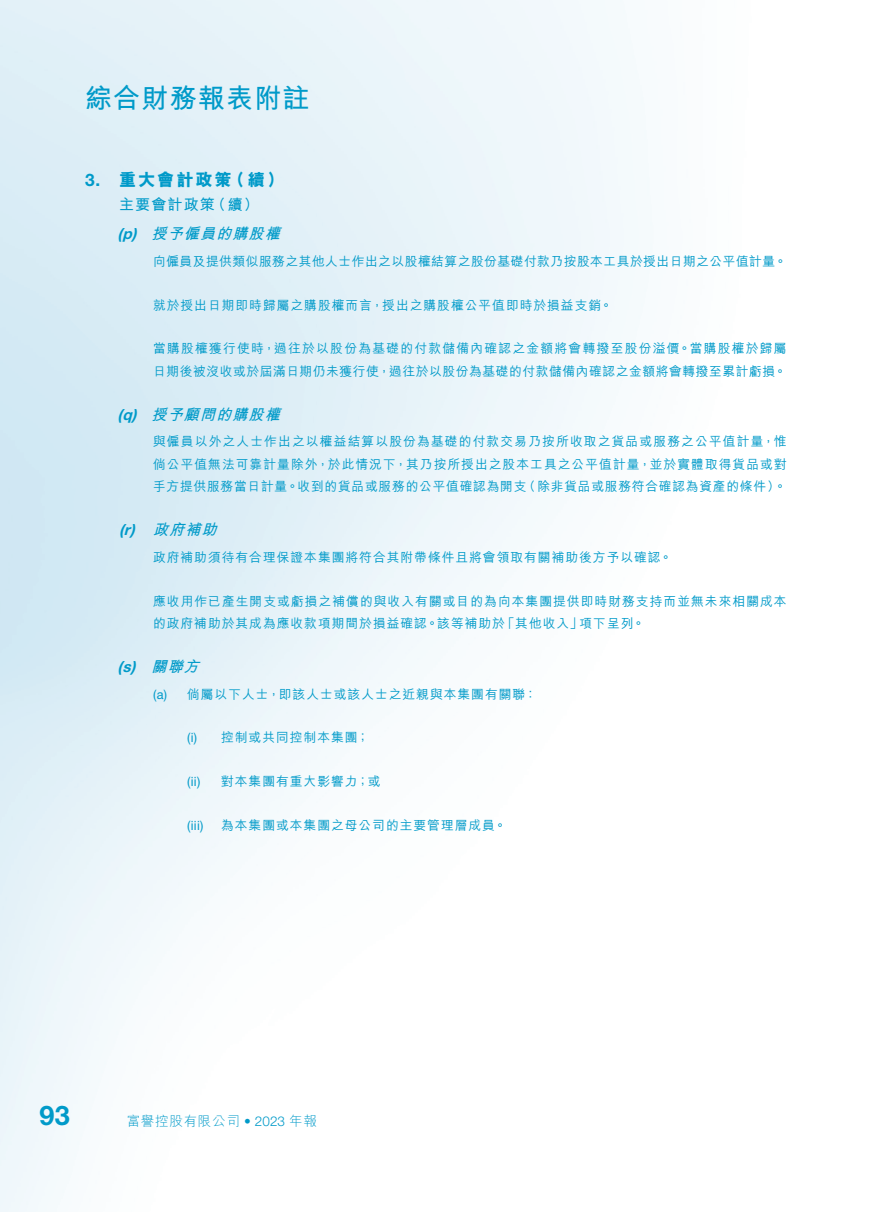
<style>
.page{position:relative;width:893px;height:1212px;background:#fff}
.page>*{position:absolute;margin:0;border:0;box-sizing:border-box;transform-origin:0 0}
.t1{font:700 27px "M Hei HK";letter-spacing:.045em;color:#009ac9}
.t2{font:700 27px "Helvetica Neue LT Std";color:#009ac9}
.t3{font:800 17.25px "M Hei HK";letter-spacing:.11em;color:#009ac9}
.t4{font:700 15px/29px "M Hei HK";letter-spacing:.08em;color:#009ac9}
.t5{font:italic 700 15px "M Hei HK";color:#009ac9}
.t6{font:italic 700 15px "Helvetica Neue LT Std";color:#009ac9}
.t7{font:300 13.5px "M Hei HK";letter-spacing:.055em;color:#009ac9}
.t8{font:500 12.75px/22.5px "M Hei HK";letter-spacing:.08em;color:#009ac9;text-align:justify}
.t9{font:500 12.75px/22.5px "M Hei HK";letter-spacing:.045em;color:#009ac9}
.t10{font:500 12.75px "M Hei HK";letter-spacing:.04em;color:#009ac9}
.t11{font:12.75px "Helvetica Neue LT Std";color:#009ac9}
.s1{font-family:"Helvetica Neue LT Std";font-weight:700}
.s2{font-family:"Helvetica Neue LT Std";font-style:italic}
.s3{font-style:italic}
.s4{font-family:"Helvetica Neue LT Std"}
.s5{font-family:"M Hei HK"}
.s6{font-family:"Helvetica Neue LT Std";font-weight:400}
</style>
<div class="page">
<h1 class="t1" style="left:85px;top:78px;width:226px">綜合財務報表附註</h1>
<h2 class="t3" style="left:85px;top:170px;width:200px"><span class="s1">3.</span> 重大會計政策（續）</h2>
<p class="t4" style="left:118px;top:189px;width:169px">主要會計政策（續）<br><span class="s2">(p)</span> <span class="s3">授予僱員的購股權</span></p>
<p class="t10" style="left:153px;top:252px;width:635px">向僱員及提供類似服務之其他人士作出之以股權結算之股份基礎付款乃按股本工具於授出日期之公平值計量。</p>
<p class="t8" style="left:153px;top:292px;width:461px">就於授出日期即時歸屬之購股權而言，授出之購股權公平值即時於損益支銷。</p>
<p class="t9" style="left:153px;top:336px;width:635px">當購股權獲行使時，過往於以股份為基礎的付款儲備內確認之金額將會轉撥至股份溢價。當購股權於歸屬日期後被沒收或於屆滿日期仍未獲行使，過往於以股份為基礎的付款儲備內確認之金額將會轉撥至累計虧損。</p>
<p class="t5" style="left:118px;top:403px;width:169px"><span class="s4">(q)</span> 授予顧問的購股權</p>
<p class="t8" style="left:153px;top:429px;width:635px">與僱員以外之人士作出之以權益結算以股份為基礎的付款交易乃按所收取之貨品或服務之公平值計量，惟倘公平值無法可靠計量除外，於此情況下，其乃按所授出之股本工具之公平值計量，並於實體取得貨品或對手方提供服務當日計量。收到的貨品或服務的公平值確認為開支（除非貨品或服務符合確認為資產的條件）。</p>
<p class="t5" style="left:119px;top:519px;width:104px"><span class="s4">(r)</span> 政府補助</p>
<p class="t8" style="left:153px;top:545px;width:521px">政府補助須待有合理保證本集團將符合其附帶條件且將會領取有關補助後方予以確認。</p>
<p class="t8" style="left:153px;top:589px;width:635px">應收用作已產生開支或虧損之補償的與收入有關或目的為向本集團提供即時財務支持而並無未來相關成本的政府補助於其成為應收款項期間於損益確認。該等補助於「其他收入」項下呈列。</p>
<p class="t6" style="left:118px;top:657px;width:88px">(s) <span class="s5">關聯方</span></p>
<p class="t8" style="left:153px;top:682px;width:385px"><span class="s6">(a)</span> 倘屬以下人士，即該人士或該人士之近親與本集團有關聯：</p>
<p class="t8" style="left:187px;top:725px;width:183px"><span class="s6">(i)</span> 控制或共同控制本集團；</p>
<p class="t11" style="left:187px;top:774px;width:15px">(ii)</p>
<p class="t8" style="left:221px;top:769px;width:161px">對本集團有重大影響力；或</p>
<p class="t11" style="left:187px;top:818px;width:18px">(iii)</p>
<p class="t8" style="left:221px;top:813px;width:287px">為本集團或本集團之母公司的主要管理層成員。</p>
<h1 class="t2" style="left:40px;top:1099px;width:32px">93</h1>
<p class="t7" style="left:127px;top:1114px;width:192px">富譽控股有限公司 <span class="s4">• 2023</span> 年報</p>
</div>
